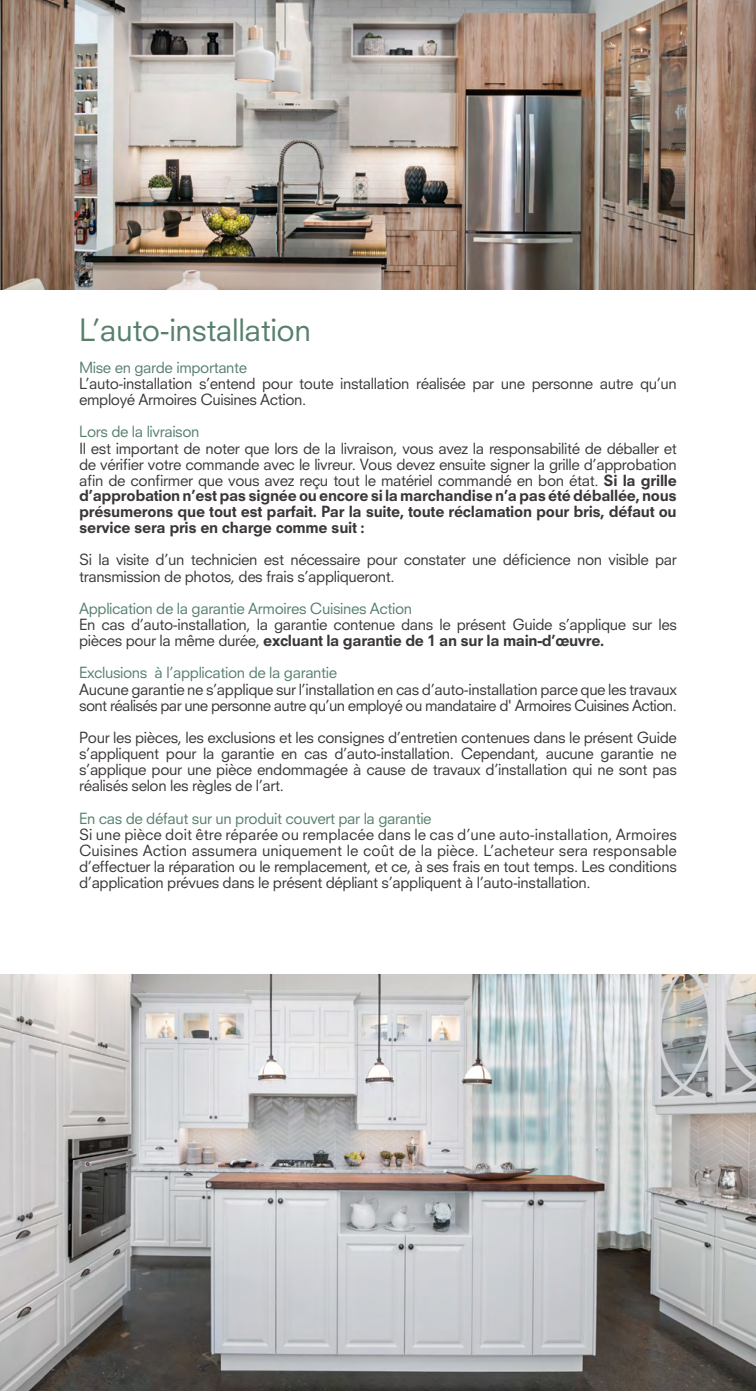
<style>
.page{position:relative;width:756px;height:1391px;background:#fff}
.page>*{position:absolute;margin:0;border:0;box-sizing:border-box;transform-origin:0 0}
.t1{font:30px "Neuzeit SLT Std";letter-spacing:-.015em;color:#56806c}
.t2{font:15px/16.2px "Neuzeit SLT Std";letter-spacing:-.025em;color:#3b3736}
.t3{font:15px "Neuzeit SLT Std";letter-spacing:-.025em;color:#56806c}
.s1{font-weight:800}
</style>
<div class="page">
<img style="left:0;top:0;width:756px;height:290px">
<img style="left:0;top:974px;width:756px;height:416px">
<h1 class="t1" style="left:79px;top:311px;width:234px">L’auto-installation</h1>
<p class="t3" style="left:79px;top:358px;width:170px">Mise en garde importante</p>
<p class="t2" style="left:79px;top:375px;width:599px">L’auto-installation s’entend pour toute installation réalisée par une personne autre qu’un employé Armoires Cuisines Action.</p>
<p class="t3" style="left:79px;top:423px;width:122px">Lors de la livraison</p>
<p class="t2" style="left:79px;top:440px;width:599px;text-align:justify">Il est important de noter que lors de la livraison, vous avez la responsabilité de déballer et de vérifier votre commande avec le livreur. Vous devez ensuite signer la grille d’approbation afin de confirmer que vous avez reçu tout le matériel commandé en bon état. <span class="s1">Si la grille d’approbation n’est pas signée ou encore si la marchandise n’a pas été déballée, nous présumerons que tout est parfait. Par la suite, toute réclamation pour bris, défaut ou service sera pris en charge comme suit :</span></p>
<p class="t2" style="left:79px;top:552px;width:599px">Si la visite d’un technicien est nécessaire pour constater une déficience non visible par transmission de photos, des frais s’appliqueront.</p>
<p class="t3" style="left:79px;top:599px;width:335px">Application de la garantie Armoires Cuisines Action</p>
<p class="t2" style="left:79px;top:616px;width:599px">En cas d’auto-installation, la garantie contenue dans le présent Guide s’applique sur les pièces pour la même durée, <span class="s1">excluant la garantie de 1 an sur la main-d’œuvre.</span></p>
<p class="t3" style="left:79px;top:663px;width:260px">Exclusions à l’application de la garantie</p>
<p class="t2" style="left:79px;top:681px;width:599px">Aucune garantie ne s’applique sur l’installation en cas d’auto-installation parce que les travaux sont réalisés par une personne autre qu’un employé ou mandataire d' Armoires Cuisines Action.</p>
<p class="t2" style="left:79px;top:729px;width:599px;text-align:justify">Pour les pièces, les exclusions et les consignes d’entretien contenues dans le présent Guide s’appliquent pour la garantie en cas d’auto-installation. Cependant, aucune garantie ne s’applique pour une pièce endommagée à cause de travaux d’installation qui ne sont pas réalisés selon les règles de l’art.</p>
<p class="t3" style="left:79px;top:809px;width:354px">En cas de défaut sur un produit couvert par la garantie</p>
<p class="t2" style="left:79px;top:826px;width:599px;text-align:justify">Si une pièce doit être réparée ou remplacée dans le cas d’une auto-installation, Armoires Cuisines Action assumera uniquement le coût de la pièce. L’acheteur sera responsable d’effectuer la réparation ou le remplacement, et ce, à ses frais en tout temps. Les conditions d’application prévues dans le présent dépliant s’appliquent à l’auto-installation.</p>
</div>
